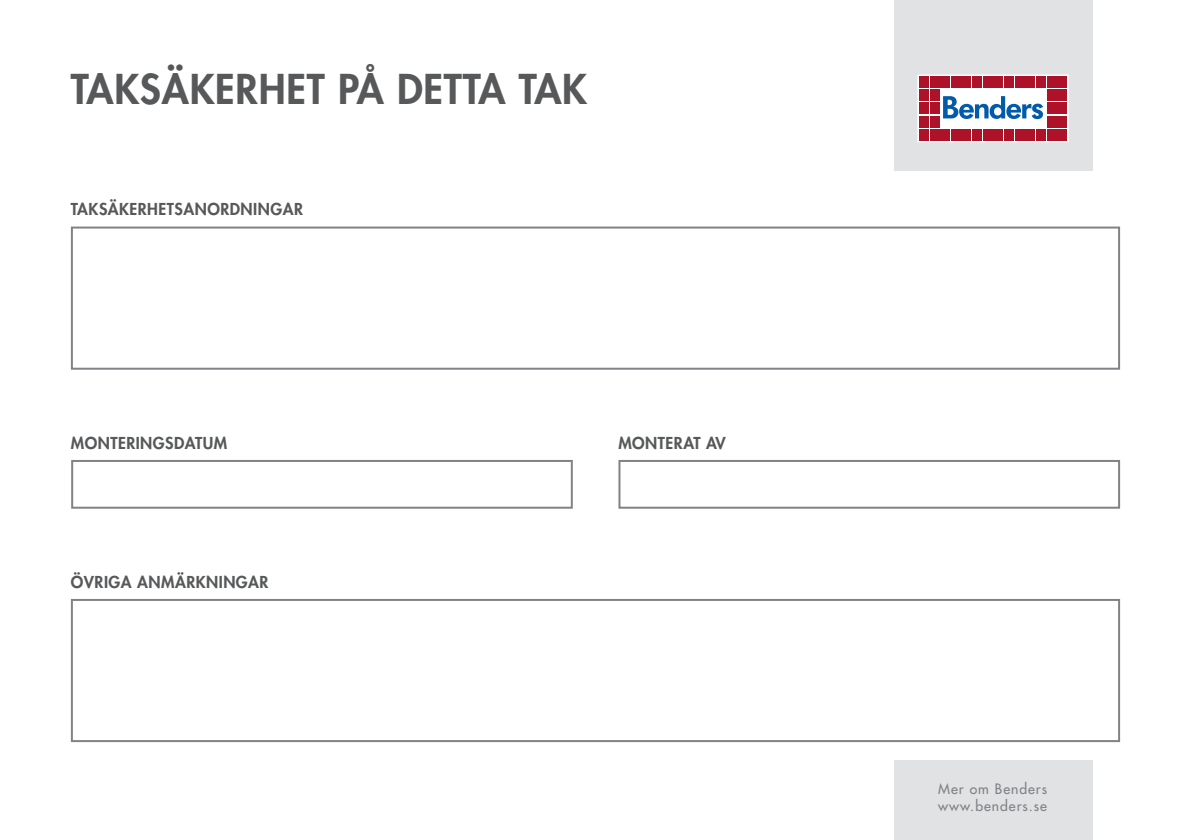
<style>
.page{position:relative;width:1191px;height:840px;background:#fff}
.page>*{position:absolute;margin:0;border:0;box-sizing:border-box;transform-origin:0 0}
.t1{font:800 40px "Futura Std";letter-spacing:.02em;color:#57585a}
.t2{font:800 16px "Futura Std";letter-spacing:.03em;color:#57585a}
.t3{font:500 14px/16.8px "Futura Std";letter-spacing:.07em;color:#808285}
</style>
<div class="page">
<div style="left:893px;top:0;width:199px;height:170px;background:#e1e2e4"></div>
<div style="left:918px;top:75px;width:150px;height:67px;background:#fff;border:1px solid #fff"></div>
<div style="left:919px;top:76px;width:9px;height:12px;background:#ae1229"></div>
<div style="left:929px;top:76px;width:10px;height:12px;background:#ae1229"></div>
<div style="left:919px;top:89px;width:9px;height:12px;background:#ae1229"></div>
<div style="left:929px;top:89px;width:10px;height:12px;background:#ae1229"></div>
<div style="left:919px;top:102px;width:9px;height:12px;background:#ae1229"></div>
<div style="left:929px;top:102px;width:10px;height:12px;background:#ae1229"></div>
<div style="left:919px;top:116px;width:9px;height:11px;background:#ae1229"></div>
<div style="left:929px;top:116px;width:10px;height:11px;background:#ae1229"></div>
<div style="left:919px;top:129px;width:9px;height:11px;background:#ae1229"></div>
<div style="left:929px;top:129px;width:10px;height:11px;background:#ae1229"></div>
<div style="left:940px;top:76px;width:9px;height:12px;background:#ae1229"></div>
<div style="left:951px;top:76px;width:9px;height:12px;background:#ae1229"></div>
<div style="left:961px;top:76px;width:10px;height:12px;background:#ae1229"></div>
<div style="left:972px;top:76px;width:9px;height:12px;background:#ae1229"></div>
<div style="left:983px;top:76px;width:9px;height:12px;background:#ae1229"></div>
<div style="left:993px;top:76px;width:10px;height:12px;background:#ae1229"></div>
<div style="left:1004px;top:76px;width:9px;height:12px;background:#ae1229"></div>
<div style="left:1015px;top:76px;width:9px;height:12px;background:#ae1229"></div>
<div style="left:1025px;top:76px;width:10px;height:12px;background:#ae1229"></div>
<div style="left:1036px;top:76px;width:9px;height:12px;background:#ae1229"></div>
<div style="left:940px;top:129px;width:9px;height:11px;background:#ae1229"></div>
<div style="left:951px;top:129px;width:9px;height:11px;background:#ae1229"></div>
<div style="left:961px;top:129px;width:10px;height:11px;background:#ae1229"></div>
<div style="left:972px;top:129px;width:9px;height:11px;background:#ae1229"></div>
<div style="left:983px;top:129px;width:9px;height:11px;background:#ae1229"></div>
<div style="left:993px;top:129px;width:10px;height:11px;background:#ae1229"></div>
<div style="left:1004px;top:129px;width:9px;height:11px;background:#ae1229"></div>
<div style="left:1015px;top:129px;width:9px;height:11px;background:#ae1229"></div>
<div style="left:1025px;top:129px;width:10px;height:11px;background:#ae1229"></div>
<div style="left:1036px;top:129px;width:9px;height:11px;background:#ae1229"></div>
<div style="left:1047px;top:76px;width:9px;height:12px;background:#ae1229"></div>
<div style="left:1057px;top:76px;width:10px;height:12px;background:#ae1229"></div>
<div style="left:1047px;top:89px;width:9px;height:12px;background:#ae1229"></div>
<div style="left:1057px;top:89px;width:10px;height:12px;background:#ae1229"></div>
<div style="left:1047px;top:102px;width:9px;height:12px;background:#ae1229"></div>
<div style="left:1057px;top:102px;width:10px;height:12px;background:#ae1229"></div>
<div style="left:1047px;top:116px;width:9px;height:11px;background:#ae1229"></div>
<div style="left:1057px;top:116px;width:10px;height:11px;background:#ae1229"></div>
<div style="left:1047px;top:129px;width:9px;height:11px;background:#ae1229"></div>
<div style="left:1057px;top:129px;width:10px;height:11px;background:#ae1229"></div>
<svg style="left:943px;top:96px;width:100px;height:23px"></svg>
<div style="left:893px;top:760px;width:199px;height:79px;background:#e1e2e4"></div>
<div style="left:71px;top:226px;width:1049px;height:143px;border:2px solid #808285"></div>
<div style="left:71px;top:598px;width:1049px;height:143px;border:2px solid #808285"></div>
<div style="left:71px;top:459px;width:502px;height:49px;border:2px solid #808285"></div>
<div style="left:618px;top:459px;width:502px;height:49px;border:2px solid #808285"></div>
<p class="t1" style="left:71px;top:64px;width:517px">TAKSÄKERHET PÅ DETTA TAK</p>
<p class="t2" style="left:71px;top:199px;width:233px">TAKSÄKERHETSANORDNINGAR</p>
<p class="t2" style="left:71px;top:432px;width:158px">MONTERINGSDATUM</p>
<p class="t2" style="left:618px;top:432px;width:109px">MONTERAT AV</p>
<p class="t2" style="left:71px;top:571px;width:199px">ÖVRIGA ANMÄRKNINGAR</p>
<p class="t3" style="left:938px;top:780px;width:111px">Mer om Benders www.benders.se</p>
</div>
